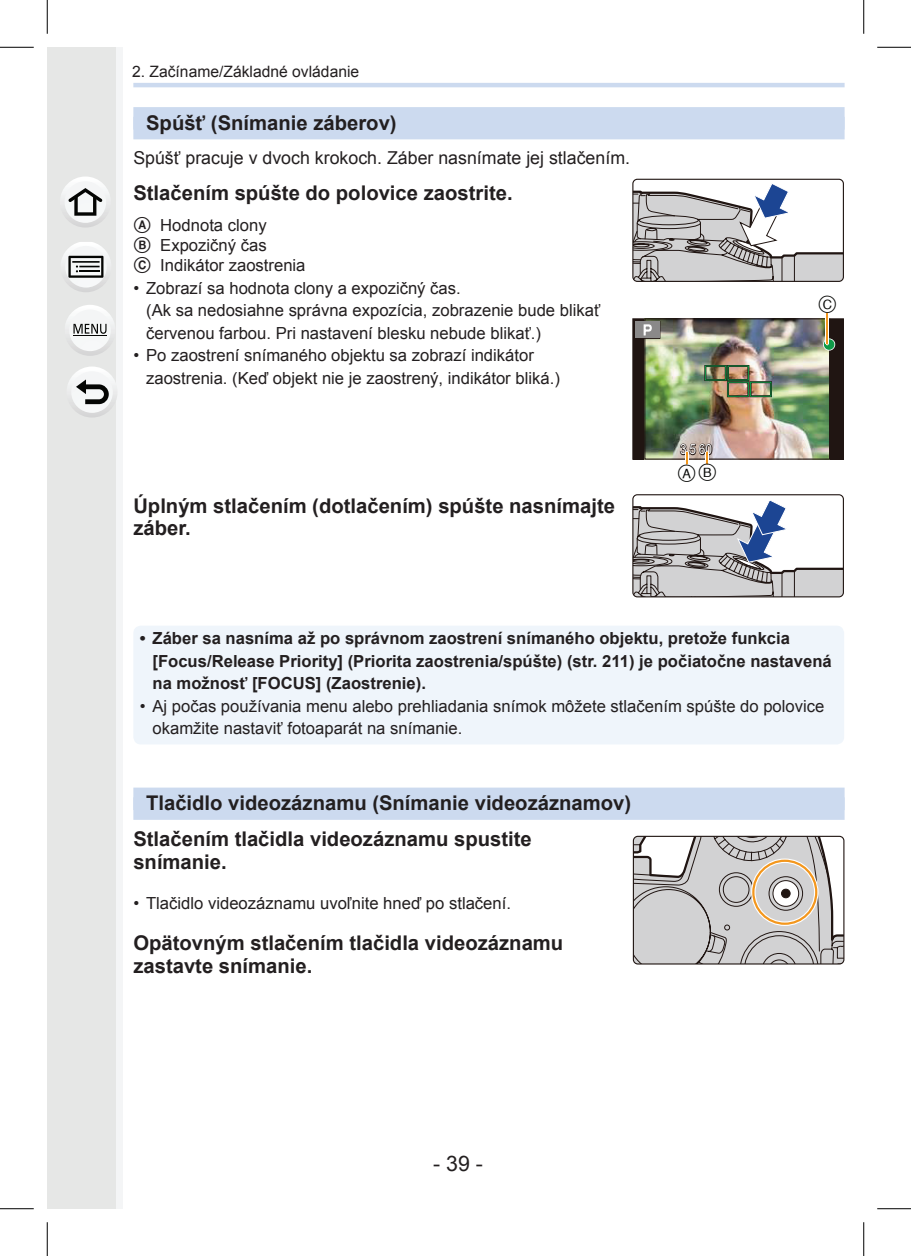
<style>
.page{position:relative;width:911px;height:1256px;background:#fff}
.page>*{position:absolute;margin:0;border:0;box-sizing:border-box;transform-origin:0 0}
.t1{font:21.38px "Arial";color:#231f20}
.Základný_text_-_9{font:700 20.25px/22.5px "Arial";color:#231f20}
.Podnadpis_svetlo_mod{font:700 20.25px "Arial";color:#231f20}
.Základný_text_-_7_9{font:17.78px "Arial";color:#231f20}
.Odsadene_2{font:16.65px/22.5px "Arial";color:#231f20}
.t2{font:700 16.65px/22.5px "Arial";color:#231f20}
.Základný_text{font:16.65px "Arial";color:#231f20}
.t3{font:15.75px "Arial";color:#231f20}
.t4{font:13.95px "Arial";color:#fff;scale:.85 1}
.s1{font-family:"Sony Circled Numbers Posi"}
</style>
<div class="page">
<div style="left:47px;top:47px;width:76px;height:1161px;background:#e6e7e6"></div>
<div style="left:116px;top:47px;width:7px;height:1161px;background:#f4f5f6"></div>
<hr style="left:133px;top:83px;width:711px;height:4px;background:#ccdaef">
<svg style="left:60px;top:176px;width:51px;height:51px"></svg>
<div style="left:65px;top:181px;width:41px;height:42px;background:#f5f6f6;border-radius:21px"></div>
<svg style="left:68px;top:188px;width:34px;height:28px"></svg>
<svg style="left:62px;top:242px;width:48px;height:50px"></svg>
<svg style="left:66px;top:305px;width:48px;height:51px"></svg>
<hr style="left:73px;top:335px;width:34px;height:1px;background:#040503">
<svg style="left:67px;top:366px;width:51px;height:51px"></svg>
<div style="left:71px;top:371px;width:42px;height:42px;background:#f4f5f6;border-radius:21px"></div>
<svg style="left:76px;top:379px;width:33px;height:25px"></svg>
<div style="left:133px;top:107px;width:711px;height:23px;background:#ccdaef"></div>
<div style="left:133px;top:117px;width:711px;height:22px;background:#ccdaef"></div>
<div style="left:133px;top:787px;width:711px;height:23px;background:#ccdaef"></div>
<div style="left:133px;top:797px;width:711px;height:22px;background:#ccdaef"></div>
<div style="left:134px;top:626px;width:709px;height:117px;background:#eff5fb;border-radius:6px"></div>
<div style="left:133px;top:625px;width:711px;height:119px;border:2px solid #eff5fb;border-radius:6px"></div>
<div style="left:632px;top:179px;width:212px;height:103px;border:1px solid #201512;border-radius:4px"></div>
<svg style="left:633px;top:182px;width:210px;height:99px"></svg>
<div style="left:633px;top:319px;width:210px;height:140px;background:#201512"></div>
<div style="left:632px;top:318px;width:212px;height:141px;border:1px solid #201512"></div>
<img style="left:646px;top:320px;width:182px;height:137px">
<div style="left:644px;top:318px;width:186px;height:141px;border:1px solid #201512"></div>
<div style="left:635px;top:321px;width:25px;height:18px;border:1px solid #201512"></div>
<div style="left:635px;top:321px;width:25px;height:17px;background:#8a8989"></div>
<svg style="left:643px;top:324px;width:9px;height:11px"></svg>
<svg style="left:823px;top:338px;width:12px;height:12px"></svg>
<svg style="left:824px;top:339px;width:10px;height:11px"></svg>
<div style="left:704px;top:365px;width:23px;height:16px;border:2px solid #201512"></div>
<div style="left:705px;top:365px;width:21px;height:15px;border:1px solid #0f9a48"></div>
<div style="left:727px;top:381px;width:22px;height:16px;border:2px solid #201512"></div>
<div style="left:728px;top:382px;width:21px;height:14px;border:1px solid #0f9a48"></div>
<div style="left:749px;top:381px;width:23px;height:16px;border:2px solid #201512"></div>
<div style="left:750px;top:382px;width:21px;height:14px;border:1px solid #0f9a48"></div>
<hr style="left:826px;top:313px;width:3px;height:31px;background:#fff">
<hr style="left:826px;top:313px;width:2px;height:31px;background:#f3971e">
<div style="left:632px;top:494px;width:212px;height:103px;border:1px solid #201512;border-radius:4px"></div>
<svg style="left:633px;top:499px;width:210px;height:98px"></svg>
<svg style="left:633px;top:837px;width:211px;height:126px;background:#c8c6c6"></svg>
<div style="left:633px;top:835px;width:211px;height:129px;border:1px solid #201512;border-radius:4px"></div>
<div style="left:751px;top:858px;width:67px;height:67px;border:4px solid #fff;border-radius:50%"></div>
<div style="left:752px;top:859px;width:65px;height:65px;border:2px solid #f3971e;border-radius:50%"></div>
<hr style="left:0;top:47px;width:34px;height:1px;background:#000">
<hr style="left:877px;top:47px;width:34px;height:1px;background:#000">
<hr style="left:0;top:1208px;width:34px;height:1px;background:#000">
<hr style="left:877px;top:1208px;width:34px;height:1px;background:#000">
<hr style="left:47px;top:0;width:1px;height:34px;background:#000">
<hr style="left:47px;top:1222px;width:1px;height:33px;background:#000">
<hr style="left:863px;top:0;width:1px;height:34px;background:#000">
<hr style="left:863px;top:1222px;width:1px;height:33px;background:#000">
<svg style="left:678px;top:442px;width:38px;height:23px"></svg>
<p class="t3" style="left:132px;top:61px;width:229px">2. Začíname/Základné ovládanie</p>
<p class="Podnadpis_svetlo_mod" style="left:146px;top:109px;width:252px">Spúšť (Snímanie záberov)</p>
<p class="Základný_text_-_7_9" style="left:133px;top:147px;width:498px">Spúšť pracuje v dvoch krokoch. Záber nasnímate jej stlačením.</p>
<p class="Základný_text_-_9" style="left:133px;top:183px;width:381px">Stlačením spúšte do polovice zaostrite.</p>
<p class="Základný_text" style="left:133px;top:214px;width:135px"><span class="s1">A</span> Hodnota clony</p>
<p class="Základný_text" style="left:133px;top:234px;width:135px"><span class="s1">B</span> Expozičný čas</p>
<p class="Základný_text" style="left:133px;top:254px;width:174px"><span class="s1">C</span> Indikátor zaostrenia</p>
<p class="Odsadene_2" style="left:133px;top:277px;width:329px">• Zobrazí sa hodnota clony a expozičný čas.</p>
<p class="Odsadene_2" style="left:146px;top:299px;width:456px">(Ak sa nedosiahne správna expozícia, zobrazenie bude blikať červenou farbou. Pri nastavení blesku nebude blikať.)</p>
<p class="Odsadene_2" style="left:146px;top:344px;width:415px;text-indent:-13px">• Po zaostrení snímaného objektu sa zobrazí indikátor zaostrenia. (Keď objekt nie je zaostrený, indikátor bliká.)</p>
<p class="Základný_text_-_9" style="left:133px;top:495px;width:483px">Úplným stlačením (dotlačením) spúšte nasnímajte záber.</p>
<p class="t4" style="left:680px;top:440px;width:39px">3.5 60</p>
<p class="t2" style="left:152px;top:627px;width:681px;text-indent:-13px">• Záber sa nasníma až po správnom zaostrení snímaného objektu, pretože funkcia [Focus/Release Priority] (Priorita zaostrenia/spúšte) (str. 211) je počiatočne nastavená na možnosť [FOCUS] (Zaostrenie).</p>
<p class="Odsadene_2" style="left:152px;top:694px;width:673px;text-indent:-13px">• Aj počas používania menu alebo prehliadania snímok môžete stlačením spúšte do polovice okamžite nastaviť fotoaparát na snímanie.</p>
<p class="Podnadpis_svetlo_mod" style="left:146px;top:789px;width:487px">Tlačidlo videozáznamu (Snímanie videozáznamov)</p>
<p class="Základný_text_-_9" style="left:133px;top:828px;width:400px">Stlačením tlačidla videozáznamu spustite snímanie.</p>
<p class="Odsadene_2" style="left:133px;top:891px;width:379px">• Tlačidlo videozáznamu uvoľnite hneď po stlačení.</p>
<p class="Základný_text_-_9" style="left:133px;top:932px;width:431px">Opätovným stlačením tlačidla videozáznamu zastavte snímanie.</p>
<p class="t1" style="left:433px;top:1149px;width:51px">- 39 -</p>
</div>
